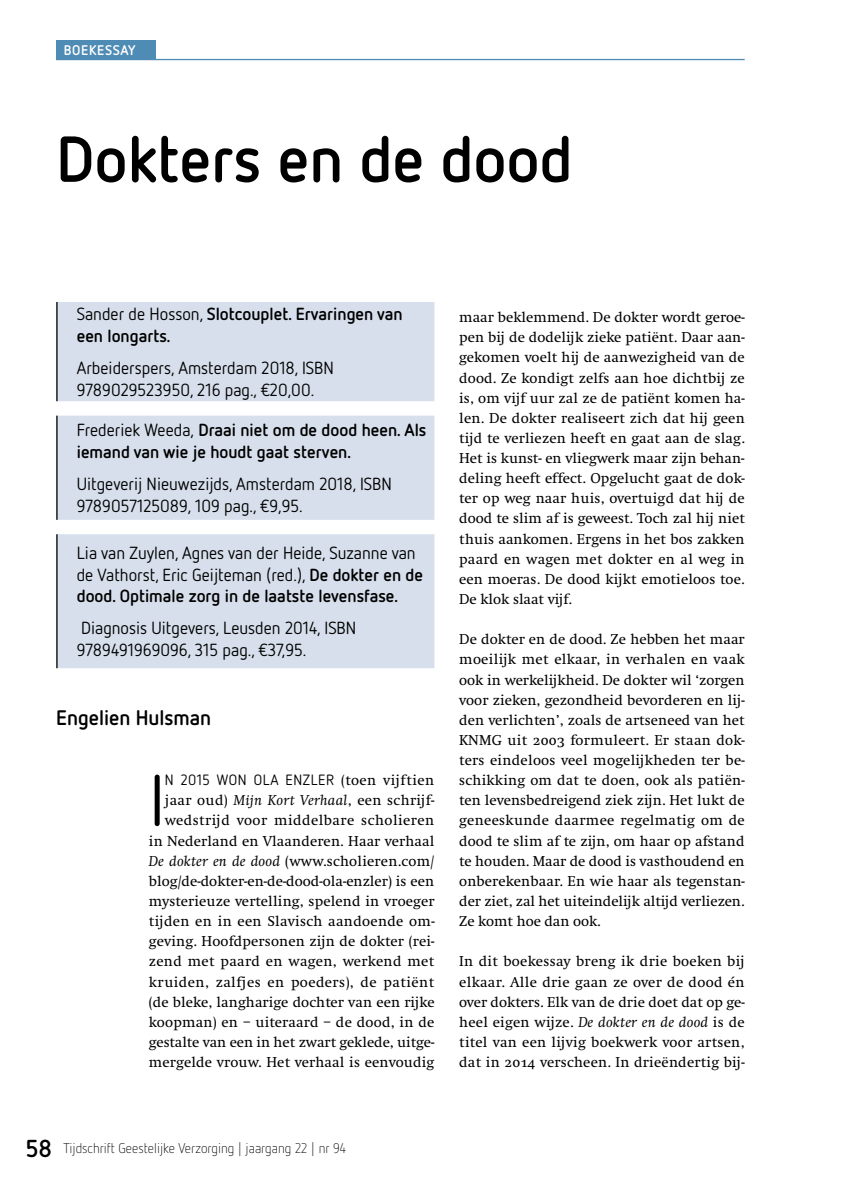
<style>
.page{position:relative;width:844px;height:1191px;background:#fff}
.page>*{position:absolute;margin:0;border:0;box-sizing:border-box;transform-origin:0 0}
.t1{font:71.4px "Netto OT";color:#000}
.t2{font:700 64.75px "Netto OT";color:#000}
.t3{font:700 21px "Netto OT";color:#000}
.t4{font:17.5px/21.9px "Netto OT";color:#000}
.t5{font:700 17.5px/21.9px "Netto OT";color:#000}
.t6{font:14.88px/20.1px "Swift ISE";letter-spacing:.01em;color:#000;text-align:justify}
.t7{font:14.88px "Netto OT";letter-spacing:.04em;color:#000}
.t8{font:300 14px "Netto OT";color:#000}
.t9{font:700 14px "Netto OT";letter-spacing:.05em;color:#fff}
.s1{font-weight:400}
.s2{font-weight:700}
.s3{font-family:"Swift ISE"}
.s4{font-style:italic}
.s5{font-weight:700;font-size:24.5px}
</style>
<div class="page">
<hr style="left:56px;top:59px;width:688px;height:1px;background:#4e8cb5">
<div style="left:56px;top:40px;width:99px;height:20px;background:#4e8cb5"></div>
<svg style="left:57px;top:302px;width:377px;height:366px;background:#d9e1ec"></svg>
<hr style="left:56px;top:415px;width:2px;height:105px;background:#000">
<hr style="left:56px;top:534px;width:2px;height:134px;background:#000">
<hr style="left:56px;top:302px;width:2px;height:99px;background:#000">
<p class="t9" style="left:64px;top:41px;width:73px">BOEKESSAY</p>
<h2 class="t2" style="left:56px;top:118px;width:517px">Dokters en de dood</h2>
<p class="t5" style="left:77px;top:302px;width:327px"><span class="s1">Sander de Hosson,</span> Slotcouplet. Ervaringen van een longarts.</p>
<p class="t4" style="left:77px;top:356px;width:259px">Arbeiderspers, Amsterdam 2018, ISBN<br>9789029523950, 216 pag., €20,00.</p>
<p class="t5" style="left:77px;top:418px;width:351px"><span class="s1">Frederiek Weeda,</span> Draai niet om de dood heen. Als iemand van wie je houdt gaat sterven.</p>
<p class="t4" style="left:77px;top:472px;width:316px">Uitgeverij Nieuwezijds, Amsterdam 2018, ISBN<br>9789057125089, 109 pag., €9,95.</p>
<p class="t4" style="left:77px;top:541px;width:348px">Lia van Zuylen, Agnes van der Heide, Suzanne van de Vathorst, Eric Geijteman (red.), <span class="s2">De dokter en de dood. Optimale zorg in de laatste levensfase.</span></p>
<p class="t4" style="left:77px;top:617px;width:281px">Diagnosis Uitgevers, Leusden 2014, ISBN<br>9789491969096, 315 pag., €37,95.</p>
<h3 class="t3" style="left:56px;top:704px;width:156px">Engelien Hulsman</h3>
<h1 class="t1" style="left:149px;top:756px;width:17px">I</h1>
<p class="t7" style="left:165px;top:770px;width:271px">N 2015 WON OLA ENZLER <span class="s3">(toen vijftien</span></p>
<p class="t6" style="left:149px;top:790px;width:287px;text-align:right">jaar oud) <span class="s4">Mijn Kort Verhaal</span>, een schrijf&shy;wedstrijd voor middelbare scholieren in Nederland en Vlaanderen. Haar verhaal <span class="s4">De dokter en de dood</span> (www.scholieren.com/ blog/de-dokter-en-de-dood-ola-enzler) is een mysterieuze vertelling, spelend in vroeger tijden en in een Slavisch aandoende om&shy;geving. Hoofdpersonen zijn de dokter (rei&shy;zend met paard en wagen, werkend met kruiden, zalfjes en poeders), de patiënt (de bleke, langharige dochter van een rijke koopman) en – uiteraard – de dood, in de gestalte van een in het zwart geklede, uitge&shy;mergelde vrouw. Het verhaal is eenvoudig</p>
<p class="t6" style="left:459px;top:307px;width:287px">maar beklemmend. De dokter wordt geroe&shy;pen bij de dodelijk zieke patiënt. Daar aan&shy;gekomen voelt hij de aanwezigheid van de dood. Ze kondigt zelfs aan hoe dichtbij ze is, om vijf uur zal ze de patiënt komen ha&shy;len. De dokter realiseert zich dat hij geen tijd te verliezen heeft en gaat aan de slag.<br>Het is kunst- en vliegwerk maar zijn behan&shy;deling heeft effect. Opgelucht gaat de dok&shy;ter op weg naar huis, overtuigd dat hij de dood te slim af is geweest. Toch zal hij niet thuis aankomen. Ergens in het bos zakken paard en wagen met dokter en al weg in een moeras. De dood kijkt emotieloos toe.<br>De klok slaat vijf.</p>
<p class="t6" style="left:459px;top:629px;width:287px">De dokter en de dood. Ze hebben het maar moeilijk met elkaar, in verhalen en vaak ook in werkelijkheid. De dokter wil ‘zorgen voor zieken, gezondheid bevorderen en lij&shy;den verlichten’, zoals de artseneed van het KNMG uit 2003 formuleert. Er staan dok&shy;ters eindeloos veel mogelijkheden ter be&shy;schikking om dat te doen, ook als patiën&shy;ten levensbedreigend ziek zijn. Het lukt de geneeskunde daarmee regelmatig om de dood te slim af te zijn, om haar op afstand te houden. Maar de dood is vasthoudend en onberekenbaar. En wie haar als tegenstan&shy;der ziet, zal het uiteindelijk altijd verliezen.<br>Ze komt hoe dan ook.</p>
<p class="t6" style="left:459px;top:951px;width:287px">In dit boekessay breng ik drie boeken bij elkaar. Alle drie gaan ze over de dood én over dokters. Elk van de drie doet dat op ge&shy;heel eigen wijze. <span class="s4">De dokter en de dood</span> is de titel van een lijvig boekwerk voor artsen, dat in 2014 verscheen. In drieëndertig bij-</p>
<p class="t8" style="left:26px;top:1139px;width:321px"><span class="s5">58</span> Tijdschrift Geestelijke Verzorging | jaargang 22 | nr 94</p>
</div>
